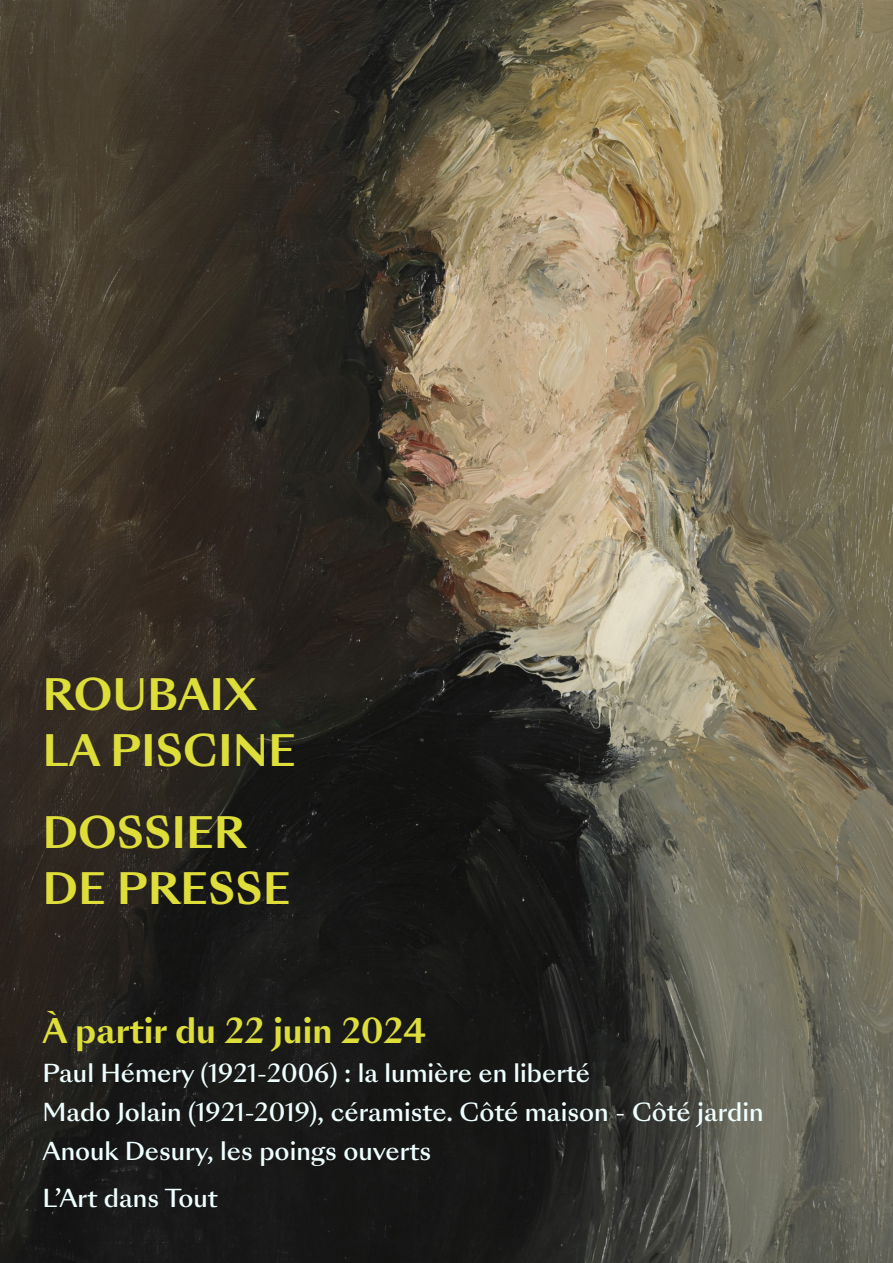
<style>
.page{position:relative;width:893px;height:1263px;background:#fff}
.page>*{position:absolute;margin:0;border:0;box-sizing:border-box;transform-origin:0 0}
.Chapitre{font:700 42px "Sang Bleu Sunrise";color:#ddde3a}
.Chapitre-2{font:700 42px "Sang Bleu Sunrise";color:#dedd3a}
.Chapitre-3{font:700 33px "Sang Bleu Sunrise";color:#ddde3a}
.Chapitre-4{font:500 24px/46.5px "Sang Bleu Sunrise";color:#efffff}
</style>
<div class="page">
<img style="left:0;top:0;width:893px;height:1263px">
<p class="Chapitre" style="left:43px;top:665px;width:216px">ROUBAIX</p>
<p class="Chapitre" style="left:43px;top:720px;width:255px">LA PISCINE</p>
<p class="Chapitre-2" style="left:43px;top:803px;width:205px">DOSSIER</p>
<p class="Chapitre-2" style="left:43px;top:858px;width:250px">DE PRESSE</p>
<p class="Chapitre-3" style="left:43px;top:1008px;width:385px">À partir du 22 juin 2024</p>
<p class="Chapitre-4" style="left:43px;top:1051px;width:549px">Paul Hémery (1921-2006) : la lumière en liberté</p>
<p class="Chapitre-4" style="left:43px;top:1090px;width:723px">Mado Jolain (1921-2019), céramiste. Côté maison - Côté jardin</p>
<p class="Chapitre-4" style="left:43px;top:1129px;width:390px">Anouk Desury, les poings ouverts<br>L’Art dans Tout</p>
</div>
